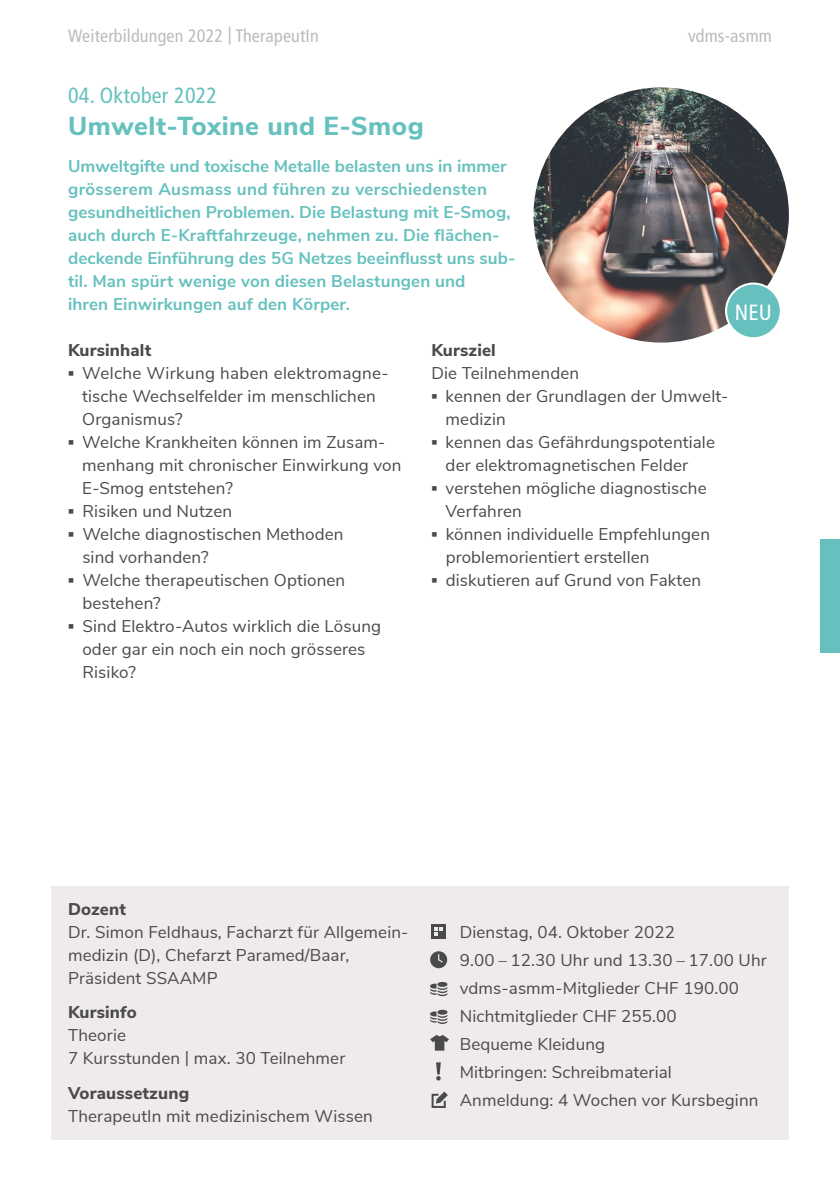
<style>
.page{position:relative;width:840px;height:1191px;background:#fff}
.page>*{position:absolute;margin:0;border:0;box-sizing:border-box;transform-origin:0 0}
.t1{font:800 26px "Nunito Sans";letter-spacing:.02em;color:#66c1be}
.t2{font:condensed 22px "Frutiger LT Std";letter-spacing:.01em;color:#66c1be}
.t3{font:condensed 22px "Frutiger LT Std";color:#fff}
.t4{font:condensed 18px "Frutiger LT Std";letter-spacing:.01em;color:#bcbcbc}
.t5{font:17px/23px "Nunito Sans";letter-spacing:.01em;color:#4a4a49}
.t6{font:700 17px/23px "Nunito Sans";letter-spacing:.005em;color:#66c1be}
.t7{font:800 17px "Nunito Sans";letter-spacing:.01em;color:#4a4a49}
.s1{font-family:"Arial";font-weight:700}
</style>
<div class="page">
<div style="left:819px;top:539px;width:20px;height:113px;background:#66c1be"></div>
<div style="left:51px;top:886px;width:737px;height:254px;background:#eeebea"></div>
<img style="left:533px;top:87px;width:255px;height:255px;border-radius:128px">
<svg style="left:430px;top:1035px;width:19px;height:15px"></svg>
<div style="left:430px;top:951px;width:17px;height:17px;background:#4a4a49;border-radius:50%"></div>
<svg style="left:438px;top:954px;width:5px;height:9px"></svg>
<div style="left:431px;top:924px;width:14px;height:14px;background:#4a4a49"></div>
<svg style="left:434px;top:927px;width:9px;height:8px"></svg>
<svg style="left:430px;top:982px;width:17px;height:14px"></svg>
<svg style="left:430px;top:1009px;width:17px;height:15px"></svg>
<svg style="left:431px;top:1091px;width:16px;height:17px"></svg>
<svg style="left:436px;top:1062px;width:4px;height:18px"></svg>
<div style="left:725px;top:283px;width:55px;height:55px;background:#66c1be;border-radius:50%"></div>
<div style="left:724px;top:282px;width:57px;height:57px;border:2px solid #fff;border-radius:50%"></div>
<p class="t4" style="left:68px;top:25px;width:252px">Weiterbildungen 2022 | TherapeutIn</p>
<p class="t4" style="left:687px;top:25px;width:85px">vdms-asmm</p>
<p class="t2" style="left:68px;top:82px;width:150px">04. Oktober 2022</p>
<h1 class="t1" style="left:68px;top:107px;width:357px">Umwelt-Toxine und E-Smog</h1>
<p class="t6" style="left:68px;top:153px;width:448px">Umweltgifte und toxische Metalle belasten uns in immer grösserem Ausmass und führen zu verschiedensten gesundheitlichen Problemen. Die Belastung mit E-Smog, auch durch E-Kraftfahrzeuge, nehmen zu. Die flächen&shy;deckende Einführung des 5G Netzes beeinflusst uns sub&shy;til. Man spürt wenige von diesen Belastungen und<br>ihren Einwirkungen auf den Körper.</p>
<p class="t7" style="left:68px;top:337px;width:85px">Kursinhalt</p>
<p class="t5" style="left:82px;top:360px;width:308px;text-indent:-14px"><span class="s1">▪</span> Welche Wirkung haben elektromagne&shy;tische Wechselfelder im menschlichen<br>Organismus?</p>
<p class="t5" style="left:82px;top:429px;width:320px;text-indent:-14px"><span class="s1">▪</span> Welche Krankheiten können im Zusam&shy;menhang mit chronischer Einwirkung von<br>E-Smog entstehen?</p>
<p class="t5" style="left:68px;top:498px;width:165px"><span class="s1">▪</span> Risiken und Nutzen</p>
<p class="t5" style="left:82px;top:521px;width:263px;text-indent:-14px"><span class="s1">▪</span> Welche diagnostischen Methoden sind vorhanden?</p>
<p class="t5" style="left:82px;top:567px;width:264px;text-indent:-14px"><span class="s1">▪</span> Welche therapeutischen Optionen bestehen?</p>
<p class="t5" style="left:82px;top:613px;width:300px;text-indent:-14px"><span class="s1">▪</span> Sind Elektro-Autos wirklich die Lösung oder gar ein noch ein noch grösseres<br>Risiko?</p>
<p class="t7" style="left:431px;top:337px;width:66px">Kursziel</p>
<p class="t5" style="left:431px;top:360px;width:149px">Die Teilnehmenden</p>
<p class="t5" style="left:445px;top:383px;width:284px;text-indent:-14px"><span class="s1">▪</span> kennen der Grundlagen der Umwelt&shy;medizin</p>
<p class="t5" style="left:445px;top:429px;width:271px;text-indent:-14px"><span class="s1">▪</span> kennen das Gefährdungspotentiale der elektromagnetischen Felder</p>
<p class="t5" style="left:445px;top:475px;width:262px;text-indent:-14px"><span class="s1">▪</span> verstehen mögliche diagnostische<br>Verfahren</p>
<p class="t5" style="left:445px;top:521px;width:266px;text-indent:-14px"><span class="s1">▪</span> können individuelle Empfehlungen problemorientiert erstellen</p>
<p class="t5" style="left:431px;top:567px;width:271px"><span class="s1">▪</span> diskutieren auf Grund von Fakten</p>
<p class="t3" style="left:734px;top:299px;width:39px">NEU</p>
<p class="t7" style="left:68px;top:896px;width:59px">Dozent</p>
<p class="t5" style="left:68px;top:919px;width:341px">Dr. Simon Feldhaus, Facharzt für Allgemein&shy;medizin (D), Chefarzt Paramed/Baar,<br>Präsident SSAAMP</p>
<p class="t7" style="left:68px;top:1000px;width:70px">Kursinfo</p>
<p class="t5" style="left:68px;top:1023px;width:278px">Theorie<br>7 Kursstunden | max. 30 Teilnehmer</p>
<p class="t7" style="left:68px;top:1080px;width:122px">Voraussetzung</p>
<p class="t5" style="left:68px;top:1103px;width:306px">TherapeutIn mit medizinischem Wissen</p>
<p class="t5" style="left:459px;top:917px;width:308px;line-height:28px">Dienstag, 04. Oktober 2022<br>9.00 – 12.30 Uhr und 13.30 – 17.00 Uhr vdms-asmm-Mitglieder CHF 190.00<br>Nichtmitglieder CHF 255.00<br>Bequeme Kleidung<br>Mitbringen: Schreibmaterial<br>Anmeldung: 4 Wochen vor Kursbeginn</p>
</div>
